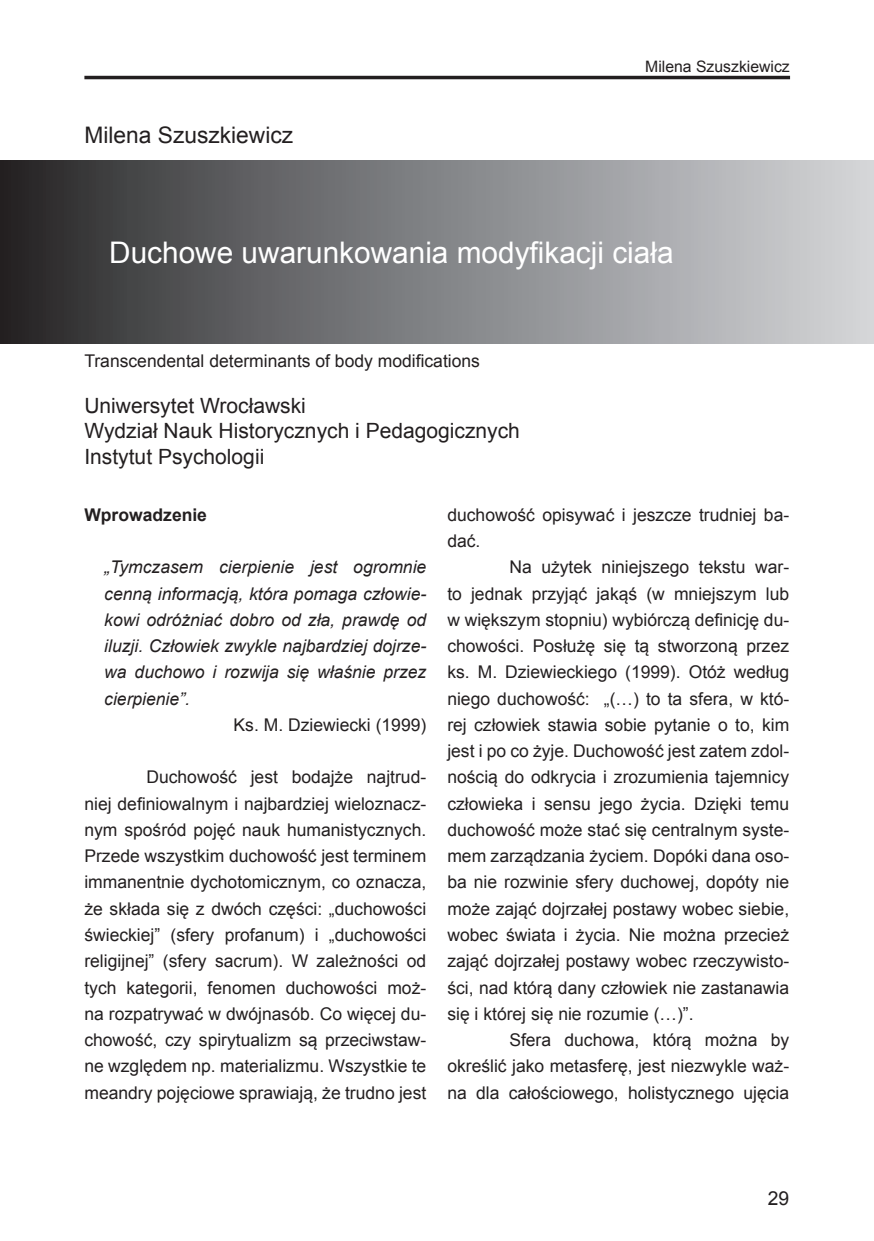
<style>
.page{position:relative;width:874px;height:1241px;background:#fff}
.page>*{position:absolute;margin:0;border:0;box-sizing:border-box;transform-origin:0 0}
.t1{font:29.75px "Arial";color:#fff}
.t2{font:22.75px "Arial";color:#231f20}
.t3{font:21px/25.2px "Arial";color:#231f20}
.t4{font:19.25px "Arial";color:#231f20}
.t5{font:17.5px/26.2px "Arial";color:#231f20;text-align:justify}
.t6{font:italic 17.5px/26.2px "Arial";color:#231f20;text-align:justify}
.t7{font:700 17.5px "Arial";color:#231f20}
.t8{font:15.75px "Arial";color:#231f20}
</style>
<div class="page">
<div style="left:0;top:160px;width:873px;height:184px;background:linear-gradient(to right,#2a2a2c,#d7d9dc)"></div>
<hr style="left:84px;top:76px;width:705px;height:3px;background:#231f20">
<h2 class="t2" style="left:84px;top:120px;width:210px">Milena Szuszkiewicz</h2>
<p class="t8" style="left:645px;top:56px;width:146px">Milena Szuszkiewicz</p>
<h1 class="t1" style="left:109px;top:233px;width:565px">Duchowe uwarunkowania modyfikacji ciała</h1>
<p class="t5" style="left:84px;top:348px;width:397px">Transcendental determinants of body modifications</p>
<p class="t3" style="left:84px;top:393px;width:437px">Uniwersytet Wrocławski<br>Wydział Nauk Historycznych i Pedagogicznych<br>Instytut Psychologii</p>
<p class="t7" style="left:84px;top:503px;width:124px">Wprowadzenie</p>
<p class="t6" style="left:104px;top:554px;width:323px">„Tymczasem cierpienie jest ogromnie cenną informacją, która pomaga człowie&shy;kowi odróżniać dobro od zła, prawdę od iluzji. Człowiek zwykle najbardziej dojrze&shy;wa duchowo i rozwija się właśnie przez cierpienie”.</p>
<p class="t5" style="left:233px;top:711px;width:194px">Ks. M. Dziewiecki (1999)</p>
<p class="t5" style="left:84px;top:764px;width:343px;text-indent:62px">Duchowość jest bodajże najtrud&shy;niej definiowalnym i najbardziej wieloznacz&shy;nym spośród pojęć nauk humanistycznych.<br>Przede wszystkim duchowość jest terminem immanentnie dychotomicznym, co oznacza, że składa się z dwóch części: „duchowości świeckiej” (sfery profanum) i „duchowości religijnej” (sfery sacrum). W zależności od tych kategorii, fenomen duchowości moż&shy;na rozpatrywać w dwójnasób. Co więcej du&shy;chowość, czy spirytualizm są przeciwstaw&shy;ne względem np. materializmu. Wszystkie te meandry pojęciowe sprawiają, że trudno jest</p>
<p class="t5" style="left:447px;top:501px;width:343px">duchowość opisywać i jeszcze trudniej ba&shy;dać.</p>
<p class="t5" style="left:447px;top:554px;width:343px;text-indent:62px">Na użytek niniejszego tekstu war&shy;to jednak przyjąć jakąś (w mniejszym lub w większym stopniu) wybiórczą definicję du&shy;chowości. Posłużę się tą stworzoną przez ks. M. Dziewieckiego (1999). Otóż według niego duchowość: „(…) to ta sfera, w któ&shy;rej człowiek stawia sobie pytanie o to, kim jest i po co żyje. Duchowość jest zatem zdol&shy;nością do odkrycia i zrozumienia tajemnicy człowieka i sensu jego życia. Dzięki temu duchowość może stać się centralnym syste&shy;mem zarządzania życiem. Dopóki dana oso&shy;ba nie rozwinie sfery duchowej, dopóty nie może zająć dojrzałej postawy wobec siebie, wobec świata i życia. Nie można przecież zająć dojrzałej postawy wobec rzeczywisto&shy;ści, nad którą dany człowiek nie zastanawia się i której się nie rozumie (…)”.</p>
<p class="t5" style="left:447px;top:1026px;width:343px;text-indent:62px">Sfera duchowa, którą można by określić jako metasferę, jest niezwykle waż&shy;na dla całościowego, holistycznego ujęcia</p>
<p class="t4" style="left:767px;top:1184px;width:23px">29</p>
</div>
